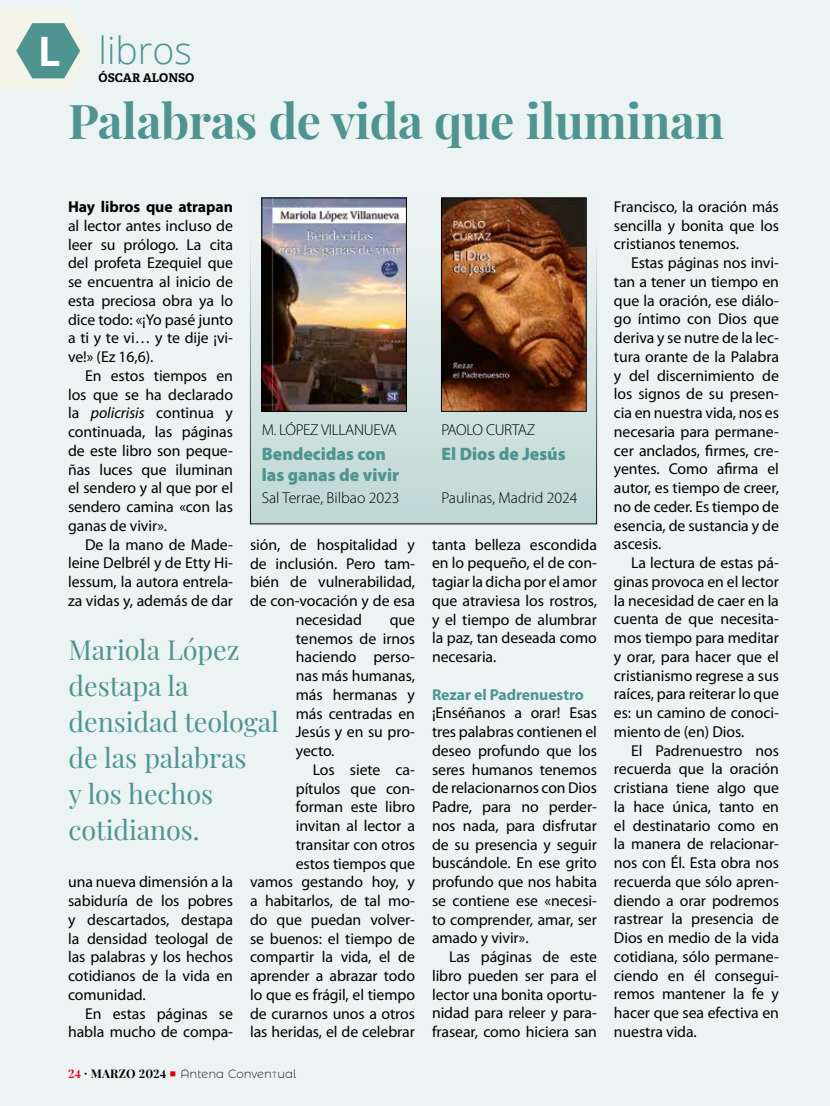
<style>
.page{position:relative;width:830px;height:1106px;background:#fff}
.page>*{position:absolute;margin:0;border:0;box-sizing:border-box;transform-origin:0 0}
.t1{font:700 48px "Playfair Display";letter-spacing:-.01em;color:#4f9491}
.t2{font:300 37.5px "Open Sans";color:#4f9491}
.t3{font:27px/36px "Playfair Display";letter-spacing:-.005em;color:#4f9491}
.t4{font:900 18px/21px "Myriad Pro";color:#4f9491}
.t5{font:15.75px/18.8px "Myriad Pro";letter-spacing:-.005em;color:#000;text-align:justify}
.t6{font:300 15.75px "Myriad Pro";color:#000}
.t7{font:300 15.75px "Myriad Pro";letter-spacing:-.02em;color:#000}
.t8{font:700 15.75px "Myriad Pro";letter-spacing:-.005em;color:#000}
.t9{font:700 15.75px "Myriad Pro";letter-spacing:-.005em;color:#4f9491}
.t10{font:200 12px "Montserrat Alternates";color:#000}
.t11{font:700 12px "Adelle";color:#000}
.s1{font-weight:700;font-size:40.5px;color:#fff}
.s2{font-style:italic}
.s3{font-family:"Playfair Display";font-weight:700;color:#e7000e}
.s4{font-family:"Playfair Display";font-weight:700}
.s5{font-size:9px}
</style>
<div class="page">
<div style="left:0;top:0;width:829px;height:1106px;background:#ecf4f3"></div>
<hr style="left:829px;top:0;width:1px;height:1106px;background:#efe7ef">
<div style="left:0;top:10px;width:70px;height:80px;background:#f3f3e7"></div>
<svg style="left:16px;top:12px;width:74px;height:78px"></svg>
<svg style="left:252px;top:200px;width:342px;height:322px;background:#c8dbd9"></svg>
<img style="left:443px;top:200px;width:141px;height:209px">
<div style="left:441px;top:198px;width:145px;height:213px;border:1px solid #000"></div>
<img style="left:263px;top:200px;width:141px;height:209px">
<div style="left:261px;top:198px;width:145px;height:213px;border:1px solid #000"></div>
<h2 class="t2" style="left:38px;top:25px;width:156px"><span class="s1">L</span> libros</h2>
<p class="t11" style="left:99px;top:70px;width:97px">ÓSCAR ALONSO</p>
<h1 class="t1" style="left:68px;top:83px;width:657px">Palabras de vida que iluminan</h1>
<p class="t8" style="left:68px;top:197px;width:166px">Hay libros que atrapan</p>
<p class="t5" style="left:68px;top:217px;width:166px">al lector antes incluso de leer su prólogo. La cita del profeta Ezequiel que se encuentra al inicio de esta preciosa obra ya lo dice todo: «¡Yo pasé junto a ti y te vi… y te dije ¡vi&shy;ve!» (Ez 16,6).</p>
<p class="t5" style="left:68px;top:366px;width:166px;text-indent:17px">En estos tiempos en los que se ha declarado la <span class="s2">policrisis</span> continua y continuada, las páginas de este libro son peque&shy;ñas luces que iluminan el sendero y al que por el sendero camina «con las ganas de vivir».</p>
<p class="t5" style="left:68px;top:535px;width:166px;text-indent:17px">De la mano de Made&shy;leine Delbrél y de Etty Hi&shy;lessum, la autora entrela&shy;za vidas y, además de dar</p>
<p class="t7" style="left:261px;top:421px;width:136px">M. LÓPEZ VILLANUEVA</p>
<p class="t4" style="left:261px;top:443px;width:139px">Bendecidas con las ganas de vivir</p>
<p class="t6" style="left:261px;top:489px;width:139px">Sal Terrae, Bilbao 2023</p>
<p class="t5" style="left:250px;top:535px;width:166px;text-align:center">sión, de hospitalidad y de inclusión. Pero tam&shy;bién de vulnerabilidad, de con-vocación y de esa necesidad</p>
<p class="t5" style="left:296px;top:610px;width:121px;text-indent:94px">que tenemos de irnos haciendo perso&shy;nas más humanas, más hermanas y más centradas en Jesús y en su pro&shy;yecto.</p>
<p class="t5" style="left:250px;top:760px;width:166px;text-align:right">Los siete ca-<br>pítulos que con&shy;forman este libro invitan al lector a transitar con otros<br>estos tiempos que vamos gestando hoy, y a habitarlos, de tal mo&shy;do que puedan volver&shy;se buenos: el tiempo de compartir la vida, el de aprender a abrazar todo lo que es frágil, el tiempo de curarnos unos a otros las heridas, el de celebrar</p>
<h3 class="t3" style="left:69px;top:630px;width:211px">Mariola López destapa la densidad teologal de las palabras<br>y los hechos cotidianos.</h3>
<p class="t5" style="left:68px;top:873px;width:166px">una nueva dimensión a la sabiduría de los pobres y descartados, destapa la densidad teologal de las palabras y los hechos cotidianos de la vida en comunidad.</p>
<p class="t5" style="left:68px;top:1004px;width:166px;text-align:right">En estas páginas se habla mucho de compa-</p>
<p class="t10" style="left:68px;top:1066px;width:230px"><span class="s3">24</span> <span class="s4">· MARZO 2024</span> <span class="s3">■</span> Antena Conven<span class="s5">t</span>ual</p>
<p class="t7" style="left:441px;top:421px;width:95px">PAOLO CURTAZ</p>
<p class="t4" style="left:441px;top:443px;width:126px">El Dios de Jesús</p>
<p class="t6" style="left:441px;top:489px;width:137px">Paulinas, Madrid 2024</p>
<p class="t5" style="left:432px;top:535px;width:166px">tanta belleza escondida en lo pequeño, el de con&shy;tagiar la dicha por el amor que atraviesa los rostros, y el tiempo de alumbrar la paz, tan deseada como necesaria.</p>
<p class="t9" style="left:432px;top:684px;width:153px">Rezar el Padrenuestro</p>
<p class="t5" style="left:432px;top:704px;width:166px">¡Enséñanos a orar! Esas tres palabras contienen el deseo profundo que los seres humanos tenemos de relacionarnos con Dios Padre, para no perder&shy;nos nada, para disfrutar de su presencia y seguir buscándole. En ese grito profundo que nos habita se contiene ese «necesi&shy;to comprender, amar, ser amado y vivir».</p>
<p class="t5" style="left:432px;top:947px;width:166px;text-indent:17px">Las páginas de este libro pueden ser para el lector una bonita oportu&shy;nidad para releer y para&shy;frasear, como hiciera san</p>
<p class="t5" style="left:613px;top:197px;width:166px">Francisco, la oración más sencilla y bonita que los cristianos tenemos.</p>
<p class="t5" style="left:613px;top:254px;width:166px;text-indent:17px">Estas páginas nos invi&shy;tan a tener un tiempo en que la oración, ese diálo&shy;go íntimo con Dios que deriva y se nutre de la lec&shy;tura orante de la Palabra y del discernimiento de los signos de su presen&shy;cia en nuestra vida, nos es necesaria para permane&shy;cer anclados, firmes, cre&shy;yentes. Como afirma el autor, es tiempo de creer, no de ceder. Es tiempo de esencia, de sustancia y de ascesis.</p>
<p class="t5" style="left:613px;top:554px;width:166px;text-indent:17px">La lectura de estas pá&shy;ginas provoca en el lector la necesidad de caer en la cuenta de que necesita&shy;mos tiempo para meditar y orar, para hacer que el cristianismo regrese a sus raíces, para reiterar lo que es: un camino de conoci&shy;miento de (en) Dios.</p>
<p class="t5" style="left:613px;top:741px;width:166px;text-indent:17px">El Padrenuestro nos recuerda que la oración cristiana tiene algo que la hace única, tanto en el destinatario como en la manera de relacionar&shy;nos con Él. Esta obra nos recuerda que sólo apren&shy;diendo a orar podremos rastrear la presencia de Dios en medio de la vida cotidiana, sólo permane&shy;ciendo en él consegui&shy;remos mantener la fe y hacer que sea efectiva en nuestra vida.</p>
</div>
